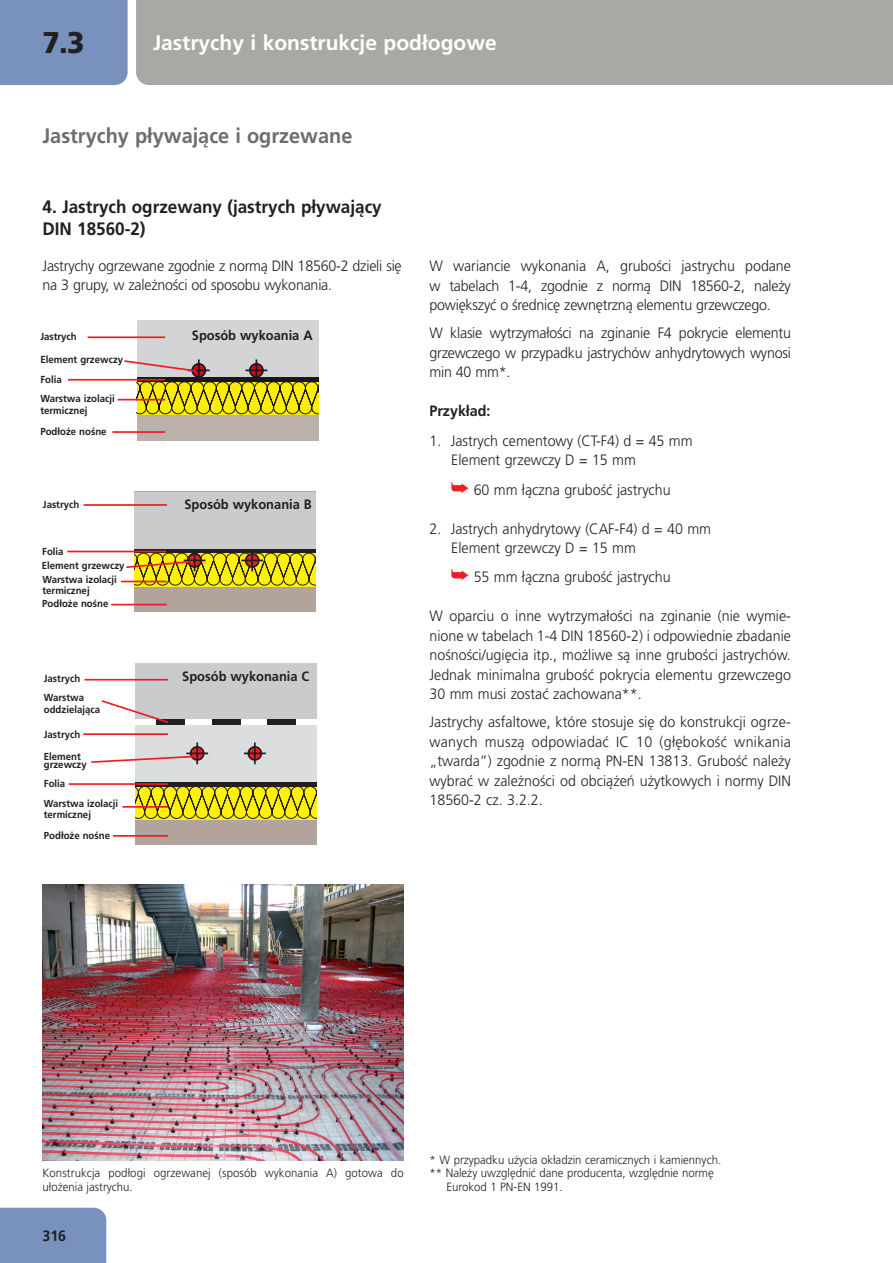
<style>
.page{position:relative;width:893px;height:1263px;background:#fff}
.page>*{position:absolute;margin:0;border:0;box-sizing:border-box;transform-origin:0 0}
.t1{font:900 30px "Frutiger LT Com";color:#231f20;scale:.95 1}
.t2{font:700 21px "Frutiger LT Com";color:#fff}
._11_KAP_Überschrift{font:700 21px "Frutiger LT Com";color:#6c6d70;scale:.95 1}
._16_Überschrift{font:700 18px/21.6px "Frutiger LT Com";color:#231f20;scale:.95 1}
._11_copy_10_2{font:300 15px/19.5px "Frutiger LT Com";color:#231f20;text-align:justify;scale:.95 1}
._11_copy_10{font:300 15px/19.5px "Frutiger LT Com";color:#231f20;text-align:justify;scale:.95 1}
._16_Überschrift-2{font:300 15px/19.5px "Frutiger LT Com";letter-spacing:-.015em;color:#231f20;scale:.95 1}
._11_copy_10-2{font:700 15px "Frutiger LT Com";color:#231f20;scale:.95 1}
.t3{font:700 13.5px "Frutiger LT Com";color:#231f20;scale:.95 1}
._32_BU_L{font:300 12px/13.5px "Frutiger LT Com";color:#231f20;scale:.95 1}
.t4{font:700 10.2px/10.2px "Frutiger LT Com";color:#231f20;scale:.95 1}
.s1{color:#ee1d23}
</style>
<div class="page">
<div style="left:0;top:1208px;width:106px;height:55px;background:#7891bd"></div>
<div style="left:0;top:0;width:128px;height:85px;background:#7891bd"></div>
<div style="left:136px;top:0;width:757px;height:85px;background:#a8a8a5"></div>
<img style="left:43px;top:884px;width:361px;height:277px">
<div style="left:137px;top:320px;width:181px;height:121px;background:#bcb0aa"></div>
<svg style="left:137px;top:414px;width:181px;height:1px"></svg>
<div style="left:137px;top:320px;width:181px;height:57px;background:#d3d4d5"></div>
<hr style="left:88px;top:336px;width:77px;height:2px;background:#ee1d23">
<svg style="left:123px;top:359px;width:195px;height:55px"></svg>
<hr style="left:68px;top:379px;width:97px;height:2px;background:#ee1d23">
<hr style="left:118px;top:399px;width:47px;height:1px;background:#ee1d23">
<hr style="left:112px;top:431px;width:53px;height:2px;background:#ee1d23">
<div style="left:134px;top:492px;width:181px;height:120px;background:#b3a39d"></div>
<hr style="left:134px;top:549px;width:181px;height:4px;background:#231f20">
<div style="left:134px;top:492px;width:181px;height:57px;background:#cacbcd"></div>
<hr style="left:84px;top:504px;width:83px;height:2px;background:#ee1d23">
<hr style="left:67px;top:551px;width:99px;height:1px;background:#ee1d23">
<hr style="left:121px;top:581px;width:46px;height:1px;background:#ee1d23">
<hr style="left:111px;top:604px;width:56px;height:1px;background:#ee1d23">
<svg style="left:125px;top:550px;width:190px;height:36px;background:#bfaa15"></svg>
<div style="left:135px;top:663px;width:182px;height:57px;background:#cacbcd"></div>
<div style="left:135px;top:719px;width:182px;height:6px;background:#fff"></div>
<div style="left:135px;top:725px;width:182px;height:119px;background:#b3a39d"></div>
<svg style="left:135px;top:786px;width:182px;height:33px;background:#cabe08"></svg>
<hr style="left:135px;top:782px;width:182px;height:4px;background:#231f20">
<div style="left:135px;top:725px;width:182px;height:57px;background:#dcdddf"></div>
<svg style="left:248px;top:747px;width:13px;height:13px"></svg>
<div style="left:247px;top:746px;width:15px;height:15px;border:2px solid #231f20;border-radius:50%"></div>
<hr style="left:244px;top:752px;width:22px;height:2px;background:#231f20">
<hr style="left:254px;top:742px;width:2px;height:22px;background:#231f20">
<svg style="left:191px;top:747px;width:13px;height:13px"></svg>
<div style="left:190px;top:746px;width:15px;height:15px;border:2px solid #231f20;border-radius:50%"></div>
<hr style="left:186px;top:752px;width:22px;height:2px;background:#231f20">
<hr style="left:196px;top:742px;width:2px;height:22px;background:#231f20">
<div style="left:267px;top:719px;width:29px;height:6px;background:#231f20"></div>
<div style="left:212px;top:719px;width:28px;height:6px;background:#231f20"></div>
<div style="left:156px;top:719px;width:29px;height:6px;background:#231f20"></div>
<hr style="left:85px;top:679px;width:83px;height:1px;background:#ee1d23">
<svg style="left:101px;top:700px;width:68px;height:23px"></svg>
<hr style="left:83px;top:733px;width:85px;height:2px;background:#ee1d23">
<hr style="left:69px;top:783px;width:99px;height:2px;background:#ee1d23">
<hr style="left:122px;top:806px;width:46px;height:2px;background:#ee1d23">
<hr style="left:113px;top:835px;width:55px;height:2px;background:#ee1d23">
<svg style="left:91px;top:755px;width:106px;height:9px"></svg>
<h1 class="t1" style="left:43px;top:24px;width:46px">7.3</h1>
<h2 class="t2" style="left:153px;top:30px;width:345px">Jastrychy i konstrukcje podłogowe</h2>
<p class="_11_KAP_Überschrift" style="left:43px;top:124px;width:328px">Jastrychy pływające i ogrzewane</p>
<p class="_16_Überschrift" style="left:43px;top:196px;width:359px">4. Jastrych ogrzewany (jastrych pływający<br>DIN 18560-2)</p>
<p class="_16_Überschrift-2" style="left:43px;top:256px;width:380px">Jastrychy ogrzewane zgodnie z normą DIN 18560-2 dzieli się na 3 grupy, w zależności od sposobu wykonania.</p>
<p class="t4" style="left:40px;top:332px;width:40px">Jastrych</p>
<p class="t4" style="left:40px;top:350px;width:89px;line-height:20px">Element grzewczy<br>Folia</p>
<p class="t4" style="left:40px;top:392px;width:80px;line-height:11.9px">Warstwa izolacji termicznej</p>
<p class="t4" style="left:40px;top:426px;width:71px">Podłoże nośne</p>
<p class="t4" style="left:43px;top:499px;width:40px">Jastrych</p>
<p class="t4" style="left:42px;top:545px;width:89px;line-height:13.5px">Folia<br>Element grzewczy</p>
<p class="t4" style="left:43px;top:575px;width:80px">Warstwa izolacji termicznej</p>
<p class="t4" style="left:42px;top:599px;width:71px">Podłoże nośne</p>
<p class="t4" style="left:44px;top:670px;width:44px;line-height:18.6px">Jastrych<br>Warstwa</p>
<p class="t4" style="left:44px;top:704px;width:61px">oddzielająca</p>
<p class="t4" style="left:44px;top:729px;width:40px">Jastrych</p>
<p class="t4" style="left:44px;top:752px;width:47px;line-height:8.4px">Element grzewczy</p>
<p class="t4" style="left:44px;top:778px;width:24px">Folia</p>
<p class="t4" style="left:44px;top:799px;width:80px">Warstwa izolacji termicznej</p>
<p class="t4" style="left:44px;top:830px;width:71px">Podłoże nośne</p>
<p class="t3" style="left:192px;top:327px;width:129px">Sposób wykoania A</p>
<p class="t3" style="left:184px;top:496px;width:135px">Sposób wykonania B</p>
<p class="t3" style="left:182px;top:668px;width:135px">Sposób wykonania C</p>
<p class="_11_copy_10" style="left:429px;top:257px;width:382px">W wariancie wykonania A, grubości jastrychu podane w tabelach 1-4, zgodnie z normą DIN 18560-2, należy powiększyć o średnicę zewnętrzną elementu grzewczego.</p>
<p class="_11_copy_10" style="left:429px;top:324px;width:382px">W klasie wytrzymałości na zginanie F4 pokrycie elementu grzewczego w przypadku jastrychów anhydrytowych wynosi min 40 mm*.</p>
<p class="_11_copy_10-2" style="left:429px;top:402px;width:66px">Przykład:</p>
<p class="_11_copy_10" style="left:429px;top:431px;width:278px">1. Jastrych cementowy (CT-F4) d = 45 mm</p>
<p class="_11_copy_10" style="left:451px;top:450px;width:196px">Element grzewczy D = 15 mm</p>
<p class="_11_copy_10" style="left:451px;top:480px;width:233px"><span class="s1">➥</span> 60 mm łączna grubość jastrychu</p>
<p class="_11_copy_10" style="left:429px;top:519px;width:298px">2. Jastrych anhydrytowy (CAF-F4) d = 40 mm</p>
<p class="_11_copy_10" style="left:451px;top:538px;width:196px">Element grzewczy D = 15 mm</p>
<p class="_11_copy_10" style="left:451px;top:567px;width:233px"><span class="s1">➥</span> 55 mm łączna grubość jastrychu</p>
<p class="_11_copy_10_2" style="left:429px;top:606px;width:382px">W oparciu o inne wytrzymałości na zginanie (nie wymie&shy;nione w tabelach 1-4 DIN 18560-2) i odpowiednie zbadanie nośności/ugięcia itp., możliwe są inne grubości jastrychów.<br>Jednak minimalna grubość pokrycia elementu grzewczego 30 mm musi zostać zachowana**.</p>
<p class="_11_copy_10_2" style="left:429px;top:712px;width:382px">Jastrychy asfaltowe, które stosuje się do konstrukcji ogrze&shy;wanych muszą odpowiadać IC 10 (głębokość wnikania „twarda”) zgodnie z normą PN-EN 13813. Grubość należy wybrać w zależności od obciążeń użytkowych i normy DIN 18560-2 cz. 3.2.2.</p>
<p class="_32_BU_L" style="left:43px;top:1166px;width:382px">Konstrukcja podłogi ogrzewanej (sposób wykonania A) gotowa do ułożenia jastrychu.</p>
<p class="_11_copy_10-2" style="left:43px;top:1226px;width:26px">316</p>
<p class="_32_BU_L" style="left:430px;top:1153px;width:309px">* W przypadku użycia okładzin ceramicznych i kamiennych.</p>
<p class="_32_BU_L" style="left:447px;top:1166px;width:283px;text-indent:-17px">** Należy uwzględnić dane producenta, względnie normę<br>Eurokod 1 PN-EN 1991.</p>
</div>
